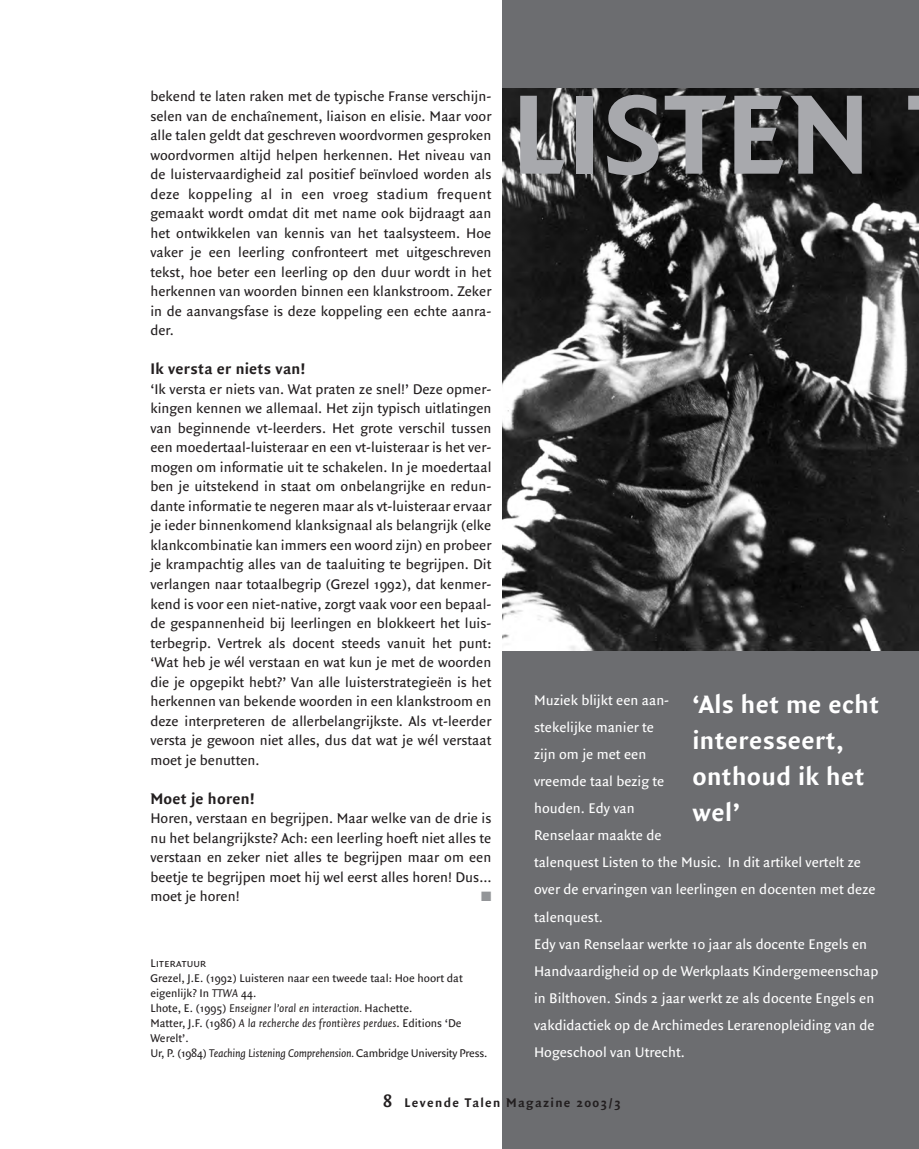
<style>
.page{position:relative;width:919px;height:1149px;background:#fff}
.page>*{position:absolute;margin:0;border:0;box-sizing:border-box;transform-origin:0 0}
.t1{font:700 121.2px "Quadraat Sans";letter-spacing:.015em;color:#a8a9ad}
.t2{font:700 27px/36px "Quadraat Sans";letter-spacing:.015em;color:#fff}
.t3{font:700 16.5px "Quadraat Sans";letter-spacing:.015em;color:#231f20}
.t4{font:15px/19.5px "Quadraat Sans";color:#231f20;text-align:justify}
.t5{font:15px/27px "Quadraat Sans";color:#fff}
.t6{font:700 13.5px "Quadraat Sans";letter-spacing:.1em;color:#231f20}
.t7{font:13.5px "Zapf Dingbats";color:#939598}
.t8{font:12px/15px "Quadraat Sans";color:#231f20}
.t9{font:12px "Quadraat Sans Small Caps";color:#231f20}
.s1{font-style:italic}
.s2{font-size:18px}
</style>
<div class="page">
<div style="left:502px;top:0;width:416px;height:1148px;background:#6c6d70"></div>
<img style="left:502px;top:88px;width:416px;height:562px">
<p class="t4" style="left:150px;top:88px;width:342px">bekend te laten raken met de typische Franse verschijn&shy;selen van de enchaînement, liaison en elisie. Maar voor alle talen geldt dat geschreven woordvormen gesproken woordvormen altijd helpen herkennen. Het niveau van de luistervaardigheid zal positief beïnvloed worden als deze koppeling al in een vroeg stadium frequent gemaakt wordt omdat dit met name ook bijdraagt aan het ontwikkelen van kennis van het taalsysteem. Hoe vaker je een leerling confronteert met uitgeschreven tekst, hoe beter een leerling op den duur wordt in het herkennen van woorden binnen een klankstroom. Zeker in de aanvangsfase is deze koppeling een echte aanra&shy;der.</p>
<p class="t3" style="left:150px;top:362px;width:157px">Ik versta er niets van!</p>
<p class="t4" style="left:150px;top:380px;width:342px">‘Ik versta er niets van. Wat praten ze snel!’ Deze opmer&shy;kingen kennen we allemaal. Het zijn typisch uitlatingen van beginnende vt-leerders. Het grote verschil tussen een moedertaal-luisteraar en een vt-luisteraar is het ver&shy;mogen om informatie uit te schakelen. In je moedertaal ben je uitstekend in staat om onbelangrijke en redun&shy;dante informatie te negeren maar als vt-luisteraar ervaar je ieder binnenkomend klanksignaal als belangrijk (elke klankcombinatie kan immers een woord zijn) en probeer je krampachtig alles van de taaluiting te begrijpen. Dit verlangen naar totaalbegrip (Grezel 1992), dat kenmer&shy;kend is voor een niet-native, zorgt vaak voor een bepaal&shy;de gespannenheid bij leerlingen en blokkeert het luis&shy;terbegrip. Vertrek als docent steeds vanuit het punt: ‘Wat heb je wél verstaan en wat kun je met de woorden die je opgepikt hebt?’ Van alle luisterstrategieën is het herkennen van bekende woorden in een klankstroom en deze interpreteren de allerbelangrijkste. Als vt-leerder versta je gewoon niet alles, dus dat wat je wél verstaat moet je benutten.</p>
<p class="t3" style="left:150px;top:791px;width:106px">Moet je horen!</p>
<p class="t4" style="left:150px;top:809px;width:342px">Horen, verstaan en begrijpen. Maar welke van de drie is nu het belangrijkste? Ach: een leerling hoeft niet alles te verstaan en zeker niet alles te begrijpen maar om een beetje te begrijpen moet hij wel eerst alles horen! Dus… moet je horen!</p>
<h1 class="t1" style="left:511px;top:87px;width:361px">LISTEN</h1>
<h2 class="t2" style="left:692px;top:688px;width:188px">‘Als het me echt interesseert, onthoud ik het wel’</h2>
<p class="t5" style="left:534px;top:688px;width:346px">Muziek blijkt een aan-<br>stekelijke manier te<br>zijn om je met een<br>vreemde taal bezig te<br>houden. Edy van<br>Renselaar maakte de<br>talenquest Listen to the Music. In dit artikel vertelt ze over de ervaringen van leerlingen en docenten met deze talenquest.<br>Edy van Renselaar werkte 10 jaar als docente Engels en Handvaardigheid op de Werkplaats Kindergemeenschap in Bilthoven. Sinds 2 jaar werkt ze als docente Engels en vakdidactiek op de Archimedes Lerarenopleiding van de Hogeschool van Utrecht.</p>
<p class="t7" style="left:481px;top:888px;width:12px">■</p>
<p class="t9" style="left:150px;top:955px;width:58px">Literatuur</p>
<p class="t8" style="left:150px;top:971px;width:338px">Grezel, J.E. (1992) Luisteren naar een tweede taal: Hoe hoort dat eigenlijk? In <span class="s1">TTWA</span> 44.<br>Lhote, E. (1995) <span class="s1">Enseigner l’oral en interaction.</span> Hachette.<br>Matter, J.F. (1986) <span class="s1">A la recherche des frontières perdues</span>. Editions ‘De Werelt’.<br>Ur, P. (1984) <span class="s1">Teaching Listening Comprehension.</span> Cambridge University Press.</p>
<p class="t6" style="left:383px;top:1096px;width:239px"><span class="s2">8</span> Levende Talen Magazine 2003/3</p>
</div>
